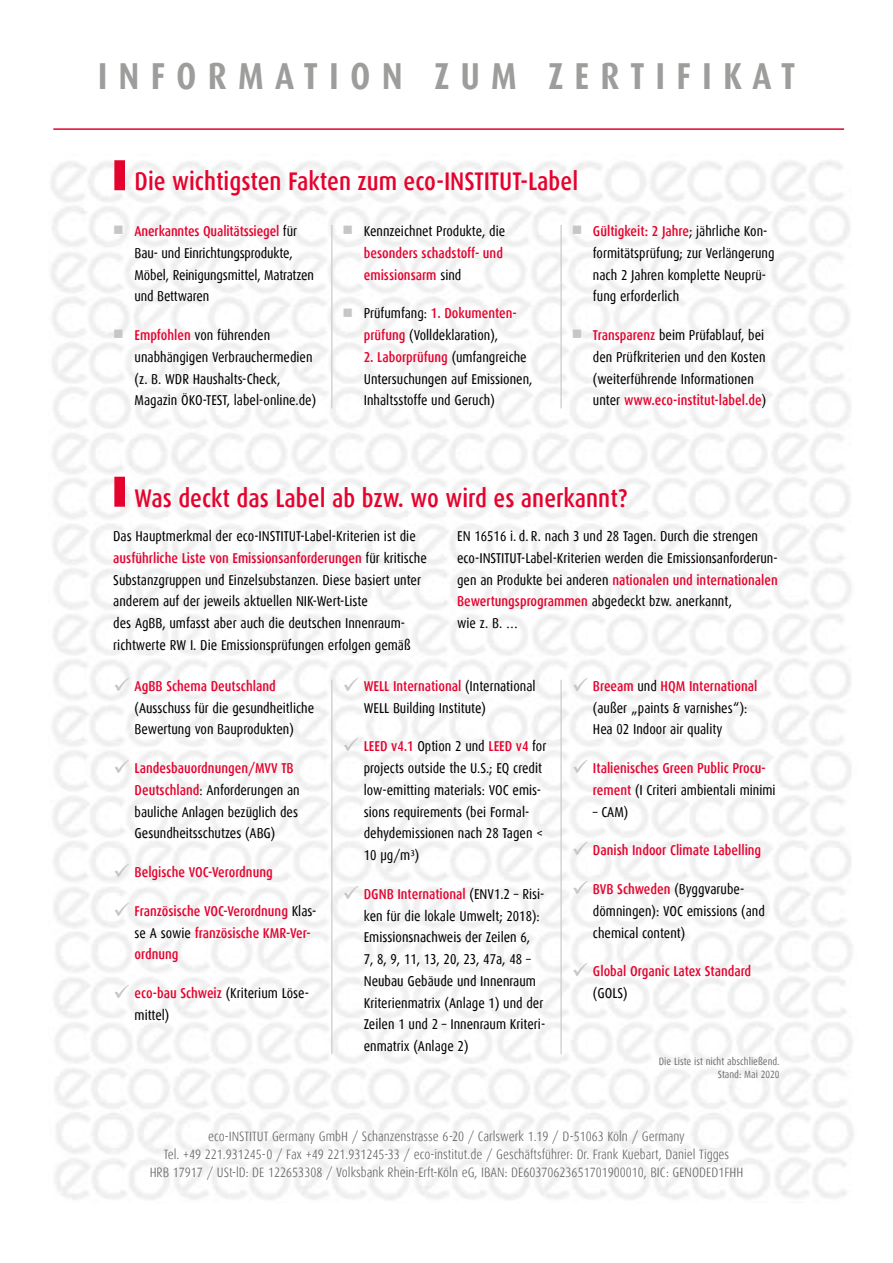
<style>
.page{position:relative;width:893px;height:1263px;background:#fff}
.page>*{position:absolute;margin:0;border:0;box-sizing:border-box;transform-origin:0 0}
.t1{font:700 37.5px "Dax Condensed";letter-spacing:.3em;color:#9d9d9c}
.t2{font:500 25.5px "Dax Condensed";color:#e4032e}
.t3{font:14.25px/21.8px "Dax Condensed";color:#000}
.t4{font:500 14.25px/21.8px "Dax Condensed";color:#e4032e}
.t5{font:300 13.5px/18px "Dax Condensed";color:#646363;text-align:center}
.t6{font:10.5px "Dax Condensed";color:#757473}
.s1{font-weight:500;color:#e4032e}
.s2{font-weight:400;color:#000}
</style>
<div class="page">
<hr style="left:53px;top:128px;width:791px;height:2px;background:#e4032e">
<hr style="left:331px;top:680px;width:1px;height:374px;background:#c6c6c6">
<hr style="left:560px;top:680px;width:2px;height:374px;background:#c6c6c6">
<div style="left:114px;top:477px;width:11px;height:30px;background:#e4032e"></div>
<hr style="left:331px;top:225px;width:1px;height:183px;background:#c6c6c6">
<hr style="left:560px;top:225px;width:2px;height:183px;background:#c6c6c6">
<div style="left:114px;top:160px;width:11px;height:30px;background:#e4032e"></div>
<svg style="left:120px;top:677px;width:9px;height:14px"></svg>
<svg style="left:117px;top:759px;width:12px;height:14px"></svg>
<svg style="left:115px;top:863px;width:14px;height:14px"></svg>
<svg style="left:122px;top:902px;width:7px;height:14px"></svg>
<svg style="left:115px;top:984px;width:14px;height:14px"></svg>
<svg style="left:344px;top:738px;width:15px;height:14px"></svg>
<svg style="left:344px;top:886px;width:15px;height:10px"></svg>
<svg style="left:573px;top:677px;width:14px;height:14px"></svg>
<svg style="left:573px;top:759px;width:11px;height:14px"></svg>
<svg style="left:573px;top:842px;width:15px;height:14px"></svg>
<svg style="left:574px;top:880px;width:14px;height:14px"></svg>
<svg style="left:573px;top:963px;width:15px;height:14px"></svg>
<svg style="left:114px;top:330px;width:9px;height:8px"></svg>
<svg style="left:573px;top:226px;width:3px;height:8px"></svg>
<svg style="left:573px;top:330px;width:8px;height:8px"></svg>
<h1 class="t1" style="left:98px;top:56px;width:699px">INFORMATION ZUM ZERTIFIKAT</h1>
<h2 class="t2" style="left:135px;top:167px;width:445px">Die wichtigsten Fakten zum eco-INSTITUT-Label</h2>
<p class="t3" style="left:135px;top:220px;width:181px"><span class="s1">Anerkanntes Qualitätssiegel</span> für<br>Bau- und Einrichtungsprodukte,<br>Möbel, Reinigungsmittel, Matratzen und Bettwaren</p>
<p class="t3" style="left:135px;top:324px;width:183px"><span class="s1">Empfohlen</span> von führenden unabhängigen Verbrauchermedien (z. B. WDR Haushalts-Check,<br>Magazin ÖKO-TEST, label-online.de)</p>
<p class="t3" style="left:364px;top:220px;width:143px">Kennzeichnet Produkte, die</p>
<p class="t4" style="left:364px;top:242px;width:141px">besonders schadstoff- und emissionsarm <span class="s2">sind</span></p>
<p class="t3" style="left:364px;top:303px;width:155px">Prüfumfang: <span class="s1">1. Dokumenten&shy;prüfung</span> (Volldeklaration),</p>
<p class="t3" style="left:364px;top:346px;width:170px"><span class="s1">2. Laborprüfung</span> (umfangreiche<br>Untersuchungen auf Emissionen,<br>Inhaltsstoffe und Geruch)</p>
<p class="t3" style="left:593px;top:220px;width:183px"><span class="s1">Gültigkeit: 2 Jahre</span>; jährliche Kon&shy;formitätsprüfung; zur Verlängerung nach 2 Jahren komplette Neuprü&shy;fung erforderlich</p>
<p class="t3" style="left:593px;top:324px;width:175px"><span class="s1">Transparenz</span> beim Prüfablauf, bei den Prüfkriterien und den Kosten (weiterführende Informationen unter <span class="s1">www.eco-institut-label.de</span>)</p>
<h2 class="t2" style="left:135px;top:484px;width:495px">Was deckt das Label ab bzw. wo wird es anerkannt?</h2>
<p class="t3" style="left:113px;top:526px;width:315px">Das Hauptmerkmal der eco-INSTITUT-Label-Kriterien ist die <span class="s1">ausführliche Liste von Emissionsanforderungen</span> für kritische Substanzgruppen und Einzelsubstanzen. Diese basiert unter anderem auf der jeweils aktuellen NIK-Wert-Liste<br>des AgBB, umfasst aber auch die deutschen Innenraum&shy;richtwerte RW I. Die Emissionsprüfungen erfolgen gemäß</p>
<p class="t3" style="left:457px;top:526px;width:322px">EN 16516 i. d. R. nach 3 und 28 Tagen. Durch die strengen eco-INSTITUT-Label-Kriterien werden die Emissionsanforderun&shy;gen an Produkte bei anderen <span class="s1">nationalen und internationalen Bewertungsprogrammen</span> abgedeckt bzw. anerkannt,<br>wie z. B. …</p>
<p class="t4" style="left:135px;top:675px;width:143px">AgBB Schema Deutschland</p>
<p class="t3" style="left:135px;top:697px;width:181px">(Ausschuss für die gesundheitliche<br>Bewertung von Bauprodukten)</p>
<p class="t3" style="left:135px;top:757px;width:167px"><span class="s1">Landesbauordnungen/MVV TB<br>Deutschland</span>: Anforderungen an bauliche Anlagen bezüglich des<br>Gesundheitsschutzes (ABG)</p>
<p class="t4" style="left:135px;top:861px;width:140px">Belgische VOC-Verordnung</p>
<p class="t4" style="left:135px;top:900px;width:183px">Französische VOC-Verordnung <span class="s2">Klas&shy;se A sowie</span> französische KMR-Ver&shy;ordnung</p>
<p class="t3" style="left:135px;top:982px;width:176px"><span class="s1">eco-bau Schweiz</span> (Kriterium Löse&shy;mittel)</p>
<p class="t3" style="left:364px;top:675px;width:173px"><span class="s1">WELL International</span> (International<br>WELL Building Institute)</p>
<p class="t3" style="left:364px;top:736px;width:184px"><span class="s1">LEED v4.1</span> Option 2 und <span class="s1">LEED v4</span> for projects outside the U.S.; EQ credit low-emitting materials: VOC emis&shy;sions requirements (bei Formal&shy;dehydemissionen nach 28 Tagen &lt;<br>10 µg/m³)</p>
<p class="t3" style="left:364px;top:883px;width:183px"><span class="s1">DGNB International</span> (ENV1.2 – Risi&shy;ken für die lokale Umwelt; 2018):<br>Emissionsnachweis der Zeilen 6,<br>7, 8, 9, 11, 13, 20, 23, 47a, 48 –<br>Neubau Gebäude und Innenraum<br>Kriterienmatrix (Anlage 1) und der<br>Zeilen 1 und 2 – Innenraum Kriteri&shy;enmatrix (Anlage 2)</p>
<p class="t3" style="left:593px;top:675px;width:166px"><span class="s1">Breeam</span> und <span class="s1">HQM International </span>(außer „paints &amp; varnishes“):<br>Hea 02 Indoor air quality</p>
<p class="t4" style="left:593px;top:757px;width:184px">Italienisches Green Public Procu&shy;rement <span class="s2">(I Criteri ambientali minimi</span></p>
<p class="t3" style="left:593px;top:801px;width:37px">– CAM)</p>
<p class="t4" style="left:593px;top:840px;width:170px">Danish Indoor Climate Labelling</p>
<p class="t3" style="left:593px;top:878px;width:173px"><span class="s1">BVB Schweden</span> (Byggvarube&shy;dömningen): VOC emissions (and chemical content)</p>
<p class="t4" style="left:593px;top:961px;width:160px">Global Organic Latex Standard</p>
<p class="t3" style="left:593px;top:982px;width:36px">(GOLS)</p>
<p class="t6" style="left:659px;top:1056px;width:122px">Die Liste ist nicht abschließend.</p>
<p class="t6" style="left:718px;top:1069px;width:63px">Stand: Mai 2020</p>
<p class="t5" style="left:150px;top:1128px;width:595px">eco-INSTITUT Germany GmbH / Schanzenstrasse 6-20 / Carlswerk 1.19 / D-51063 Köln / Germany<br>Tel. +49 221.931245-0 / Fax +49 221.931245-33 / eco-institut.de / Geschäftsführer: Dr. Frank Kuebart, Daniel Tigges<br>HRB 17917 / USt-lD: DE 122653308 / Volksbank Rhein-Erft-Köln eG, IBAN: DE60370623651701900010, BIC: GENODED1FHH</p>
</div>
